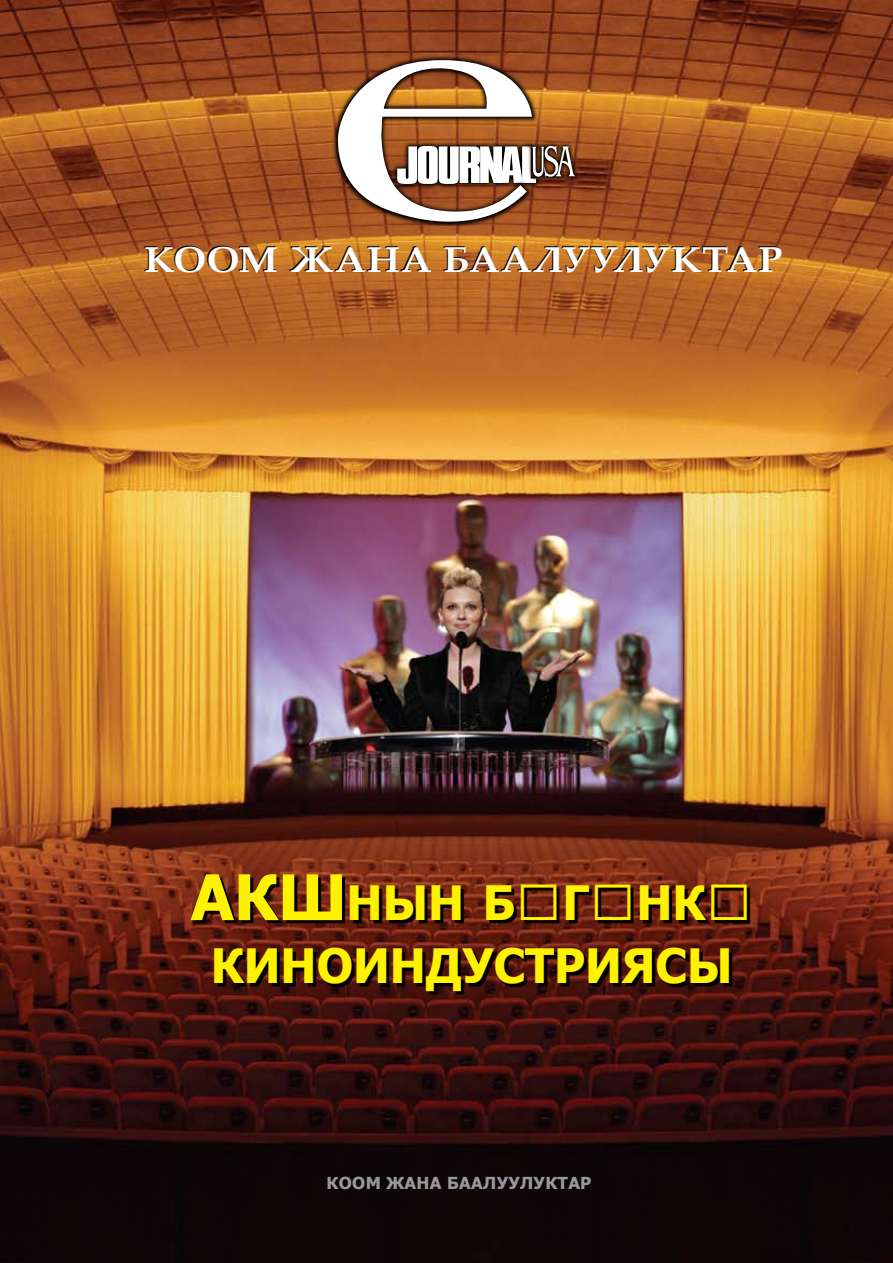
<style>
.page{position:relative;width:893px;height:1263px;background:#fff}
.page>*{position:absolute;margin:0;border:0;box-sizing:border-box;transform-origin:0 0}
.t1{font:700 47.25px/63px "Tahoma";color:#fff200;text-align:center}
.t2{font:700 36px "Palatino Linotype";letter-spacing:.015em;color:#fff;scale:1.1 1}
.t3{font:700 16.5px "Tahoma";letter-spacing:.02em;color:#979a9c}
.s1{font-size:63px}
</style>
<div class="page">
<img style="left:0;top:0;width:893px;height:1263px">
<svg style="left:193px;top:877px;width:700px;height:327px;background:#36100c"></svg>
<img style="left:329px;top:56px;width:256px;height:170px">
<svg style="left:333px;top:60px;width:242px;height:166px"></svg>
<p class="t2" style="left:145px;top:234px;width:581px">КООМ ЖАНА БААЛУУЛУКТАР</p>
<p class="t1" style="left:191px;top:868px;width:563px"><span class="s1">АКШ</span>нын бүгүнкү киноиндустриясы</p>
<p class="t3" style="left:327px;top:1171px;width:266px">КООМ ЖАНА БААЛУУЛУКТАР</p>
</div>
